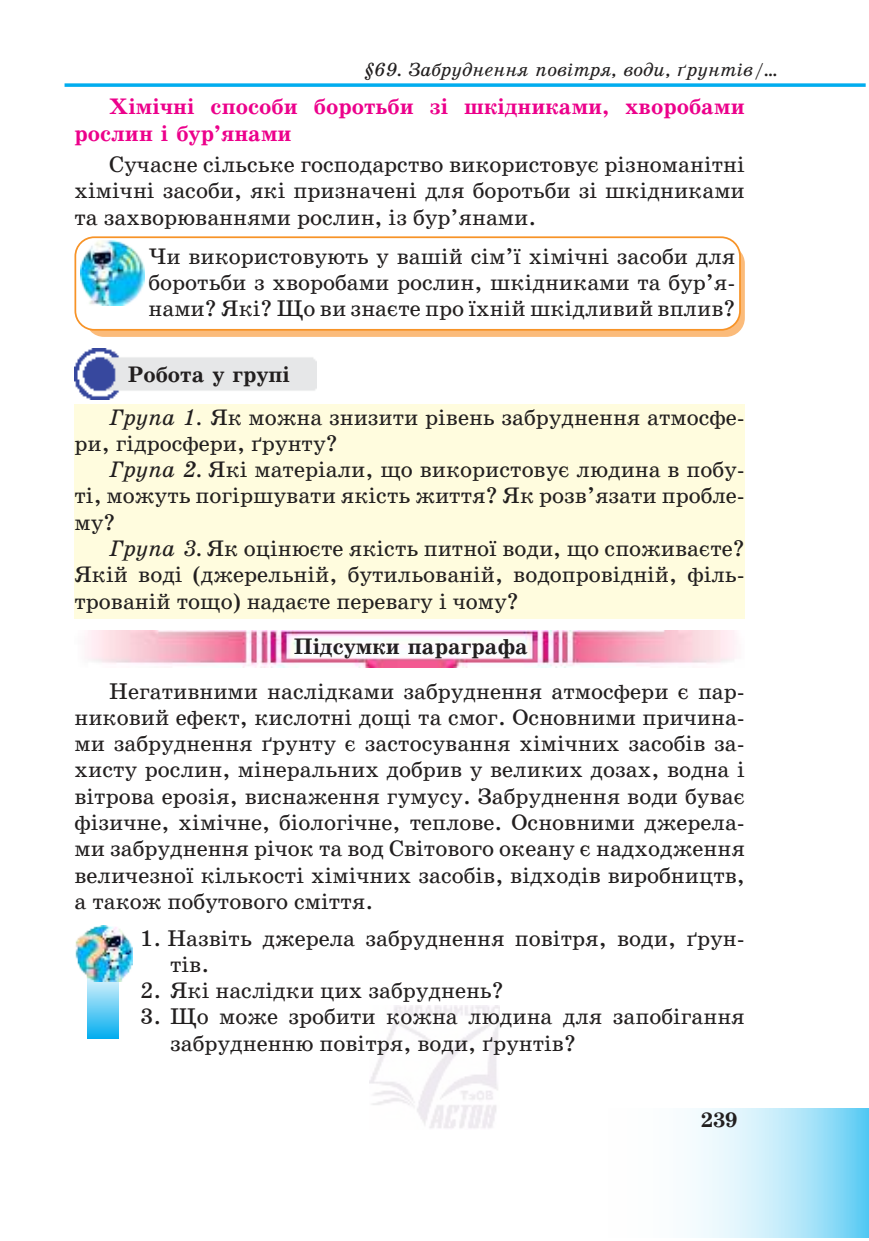
<style>
.page{position:relative;width:869px;height:1241px;background:#fff}
.page>*{position:absolute;margin:0;border:0;box-sizing:border-box;transform-origin:0 0}
.t1{font:22.75px/26.2px "School Book AC";color:#221f1f;text-align:justify}
.t2{font:700 22.75px/26.2px "School Book AC";color:#ec008b}
.t3{font:700 22.75px "School Book AC";color:#221f1f}
.t4{font:700 21px "School Book AC";color:#221f1f}
.t5{font:italic 19.25px "School Book AC";color:#221f1f}
.s1{font-weight:700}
.s2{font-style:italic}
</style>
<div class="page">
<img style="left:369px;top:1005px;width:130px;height:123px">
<svg style="left:692px;top:1108px;width:176px;height:129px;background:#bae9f9"></svg>
<svg style="left:64px;top:83px;width:801px;height:4px;background:#1fb6f0"></svg>
<div style="left:85px;top:245px;width:659px;height:92px;background:linear-gradient(to right,#fbbc7b,#fbba79);border-radius:19px"></div>
<div style="left:75px;top:237px;width:664px;height:93px;background:#fff;border-radius:19px"></div>
<div style="left:74px;top:236px;width:666px;height:94px;border:2px solid #f79327;border-radius:19px"></div>
<img style="left:81px;top:241px;width:63px;height:64px">
<div style="left:74px;top:404px;width:670px;height:214px;background:#fffcde"></div>
<img style="left:74px;top:349px;width:242px;height:51px">
<img style="left:85px;top:630px;width:652px;height:37px">
<img style="left:75px;top:925px;width:57px;height:56px">
<svg style="left:88px;top:966px;width:31px;height:72px;background:#64c8ec"></svg>
<p class="t5" style="left:363px;top:59px;width:414px">§69. Забруднення повітря, води, ґрунтів/...</p>
<p class="t2" style="left:74px;top:94px;width:671px;text-indent:35px">Хімічні способи боротьби зі шкідниками, хворобами рослин і бур’янами</p>
<p class="t1" style="left:74px;top:151px;width:671px;text-indent:35px">Сучасне сільське господарство використовує різноманітні хімічні засоби, які призначені для боротьби зі шкідниками та захворюваннями рослин, із бур’янами.</p>
<p class="t1" style="left:148px;top:243px;width:588px">Чи використовують у вашій сім’ї хімічні засоби для боротьби з хворобами рослин, шкідниками та бур’я&shy;нами? Які? Що ви знаєте про їхній шкідливий вплив?</p>
<p class="t1" style="left:109px;top:353px;width:636px;line-height:42.7px;text-indent:19px"><span class="s1">Робота у групi<br></span><span class="s2">Група 1.</span> Як можна знизити рівень забруднення атмосфе-</p>
<p class="t1" style="left:74px;top:430px;width:265px">ри, гідросфери, ґрунту?</p>
<p class="t1" style="left:109px;top:456px;width:636px"><span class="s2">Група 2.</span> Які матеріали, що використовує людина в побу-</p>
<p class="t1" style="left:74px;top:482px;width:671px">ті, можуть погіршувати якість життя? Як розв’язати пробле-</p>
<p class="t1" style="left:74px;top:509px;width:42px">му?</p>
<p class="t1" style="left:109px;top:535px;width:636px"><span class="s2">Група 3.</span> Як оцінюєте якість питної води, що споживаєте?</p>
<p class="t1" style="left:74px;top:561px;width:671px">Якій воді (джерельній, бутильованій, водопровідній, філь-</p>
<p class="t1" style="left:74px;top:587px;width:445px">трованій тощо) надаєте перевагу і чому?</p>
<p class="t3" style="left:293px;top:634px;width:236px">Підсумки параграфа</p>
<p class="t1" style="left:74px;top:677px;width:671px;text-indent:35px">Негативними наслідками забруднення атмосфери є пар&shy;никовий ефект, кислотні дощі та смог. Основними причина&shy;ми забруднення ґрунту є застосування хімічних засобів за&shy;хисту рослин, мінеральних добрив у великих дозах, водна і вітрова ерозія, виснаження гумусу. Забруднення води буває фізичне, хімічне, біологічне, теплове. Основними джерела&shy;ми забруднення річок та вод Світового океану є надходження величезної кількості хімічних засобів, відходів виробництв, а також побутового сміття.</p>
<p class="t1" style="left:170px;top:924px;width:576px;text-indent:-30px">1. Назвіть джерела забруднення повітря, води, ґрун&shy;тів.</p>
<p class="t1" style="left:140px;top:977px;width:365px">2. Які наслідки цих забруднень?</p>
<p class="t1" style="left:170px;top:1003px;width:576px;text-indent:-30px">3. Що може зробити кожна людина для запобігання забрудненню повітря, води, ґрунтів?</p>
<p class="t4" style="left:700px;top:1108px;width:38px">239</p>
</div>
